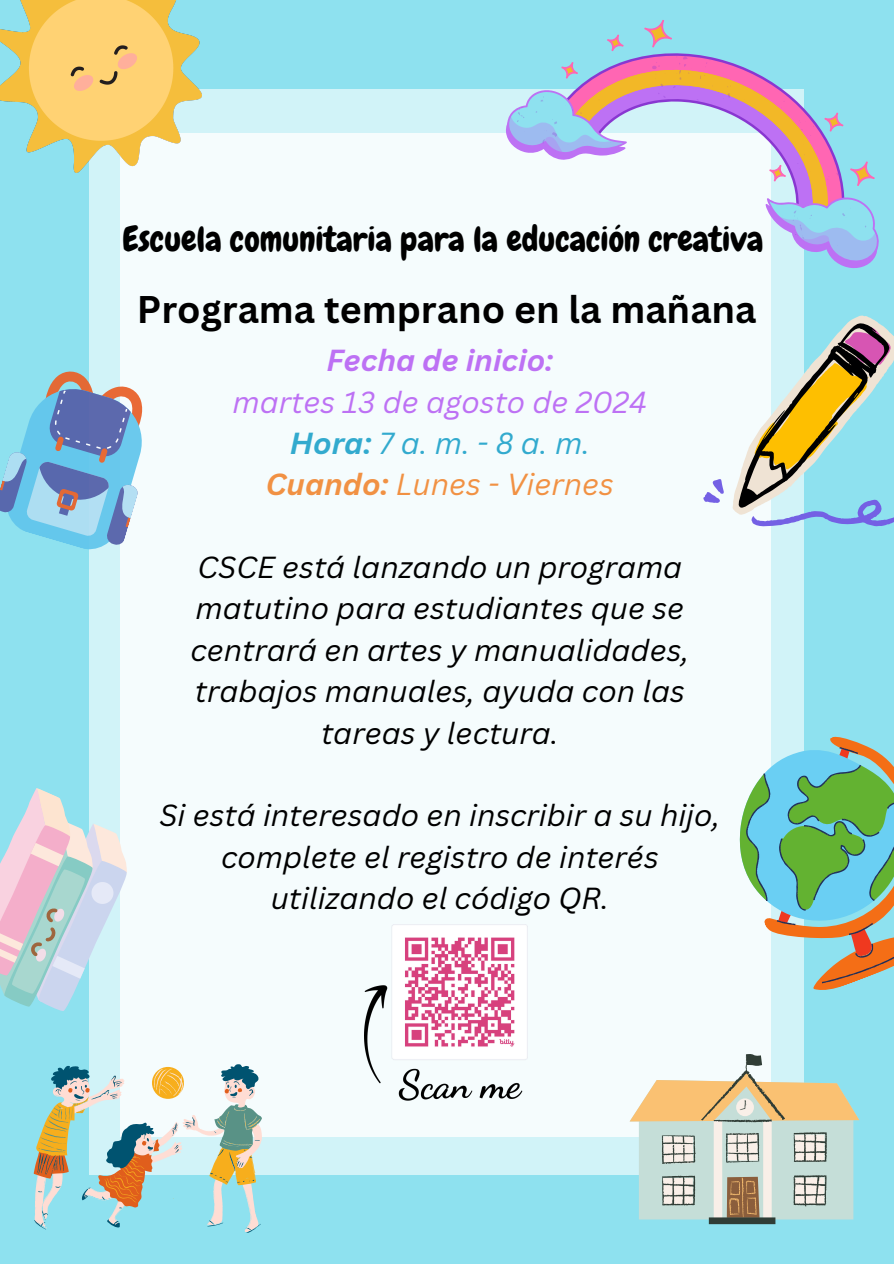
<style>
.page{position:relative;width:894px;height:1264px;background:#fff}
.page>*{position:absolute;margin:0;border:0;box-sizing:border-box;transform-origin:0 0}
.t1{font:700 37.5px "Canva Sans";color:#000}
.t2{font:34.5px "Chewy";color:#000}
.t3{font:italic 29.7px/41.4px "Canva Sans";color:#000;text-align:center}
.t4{font:italic 29.7px "Canva Sans";color:#bd71f4}
.t5{font:italic 29.7px "Canva Sans";color:#f19143}
.t6{font:italic 29.7px "Canva Sans";color:#32aace}
.t7{font:italic 700 29.7px "Canva Sans";color:#bd71f4}
.s1{font-weight:700}
</style>
<div class="page">
<div style="left:0;top:0;width:893px;height:1263px;background:#8ee1ef"></div>
<div style="left:89px;top:89px;width:715px;height:1085px;background:#d1f3f8"></div>
<div style="left:120px;top:133px;width:651px;height:1003px;background:#f5fcfd"></div>
<svg style="left:510px;top:20px;width:369px;height:244px"></svg>
<img style="left:0;top:0;width:202px;height:172px">
<img style="left:364px;top:924px;width:163px;height:213px">
<svg style="left:703px;top:315px;width:190px;height:212px"></svg>
<svg style="left:33px;top:1064px;width:229px;height:168px"></svg>
<svg style="left:0;top:788px;width:127px;height:223px"></svg>
<svg style="left:0;top:371px;width:143px;height:179px"></svg>
<svg style="left:739px;top:736px;width:154px;height:254px"></svg>
<svg style="left:629px;top:1054px;width:230px;height:170px"></svg>
<h1 class="t2" style="left:122px;top:217px;width:642px">Escuela comunitaria para la educación creativa</h1>
<p class="t1" style="left:137px;top:283px;width:621px">Programa temprano en la mañana</p>
<p class="t7" style="left:326px;top:339px;width:228px">Fecha de inicio:</p>
<p class="t4" style="left:232px;top:381px;width:416px">martes 13 de agosto de 2024</p>
<p class="t6" style="left:290px;top:422px;width:301px"><span class="s1">Hora:</span> 7 a. m. - 8 a. m.</p>
<p class="t5" style="left:266px;top:463px;width:349px"><span class="s1">Cuando:</span> Lunes - Viernes</p>
<p class="t3" style="left:190px;top:546px;width:500px">CSCE está lanzando un programa matutino para estudiantes que se centrará en artes y manualidades, trabajos manuales, ayuda con las tareas y lectura.</p>
<h2 class="t3" style="left:159px;top:794px;width:562px">Si está interesado en inscribir a su hijo, complete el registro de interés utilizando el código QR.</h2>
</div>
